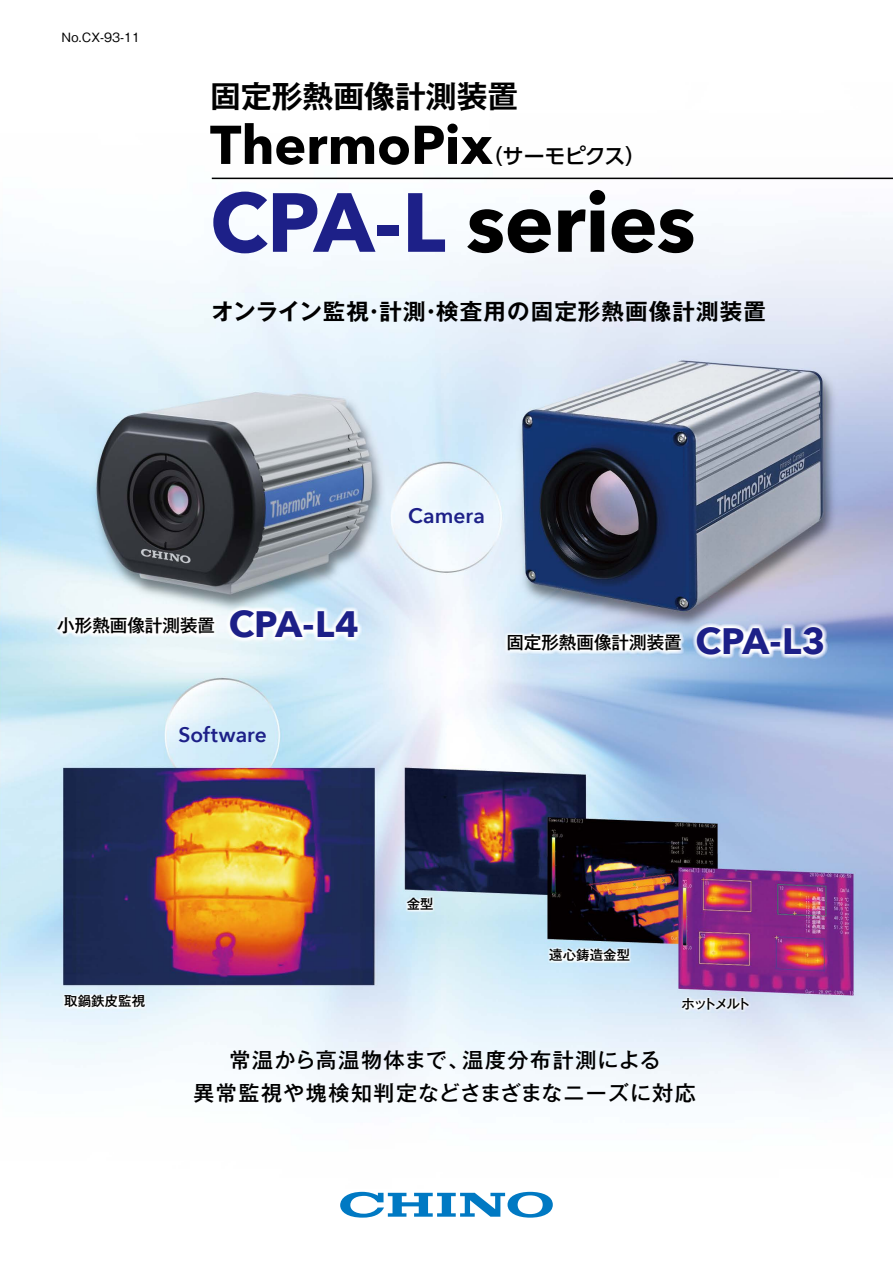
<style>
.page{position:relative;width:893px;height:1263px;background:#fff}
.page>*{position:absolute;margin:0;border:0;box-sizing:border-box;transform-origin:0 0}
.t1{font:700 82.8px "Avenir Next";letter-spacing:-.01em;color:#000}
.t2{font:700 54px "Avenir Next";letter-spacing:-.005em;color:#000}
.t3{font:700 30.9px "Gothic MB101 Pro De";color:#000}
.t4{font:700 22.5px "Gothic MB101 Pro De";letter-spacing:.05em;color:#000}
.t5{font:500 21px/33px "Gothic MB101 Pro";letter-spacing:.065em;color:#000;text-align:center}
.t6{font:600 21px "Avenir Next";color:#1d2088}
.t7{font:500 21px "UD Shin Go Pro";letter-spacing:-.04em;color:#000}
.t8{font:500 17.55px "Gothic MB101 Pro";color:#000}
.t9{font:500 13.5px "Gothic MB101 Pro";color:#000}
.t10{font:500 12.75px "Gothic BBB Pr 5";color:#000}
.s1{color:#1d2088}
.s2{font-family:"Avenir Next";font-weight:700;font-size:36.75px;color:#1d2088}
</style>
<div class="page">
<img style="left:0;top:177px;width:893px;height:1015px">
<hr style="left:212px;top:178px;width:681px;height:1px;background:#000">
<svg style="left:340px;top:1192px;width:213px;height:26px"></svg>
<p class="t10" style="left:62px;top:27px;width:80px">No.CX-93-11</p>
<h3 class="t3" style="left:210px;top:71px;width:310px">固定形熱画像計測装置</h3>
<h2 class="t2" style="left:210px;top:98px;width:284px">ThermoPix</h2>
<p class="t7" style="left:482px;top:139px;width:166px">（サーモピクス）</p>
<h1 class="t1" style="left:210px;top:151px;width:487px"><span class="s1">CPA-L</span> series</h1>
<p class="t4" style="left:211px;top:292px;width:556px">オンライン監視・計測・検査用の固定形熱画像計測装置</p>
<p class="t6" style="left:408px;top:498px;width:78px">Camera</p>
<p class="t8" style="left:57px;top:611px;width:303px">小形熱画像計測装置 <span class="s2">CPA-L4</span></p>
<p class="t6" style="left:178px;top:716px;width:90px">Software</p>
<p class="t9" style="left:64px;top:990px;width:82px">取鍋鉄皮監視</p>
<p class="t9" style="left:407px;top:892px;width:28px">金型</p>
<p class="t8" style="left:506px;top:628px;width:321px">固定形熱画像計測装置 <span class="s2">CPA-L3</span></p>
<p class="t9" style="left:549px;top:943px;width:82px">遠心鋳造金型</p>
<p class="t9" style="left:682px;top:992px;width:71px">ホットメルト</p>
<p class="t5" style="left:193px;top:1041px;width:504px">常温から高温物体まで、温度分布計測による<br>異常監視や塊検知判定などさまざまなニーズに対応</p>
</div>
